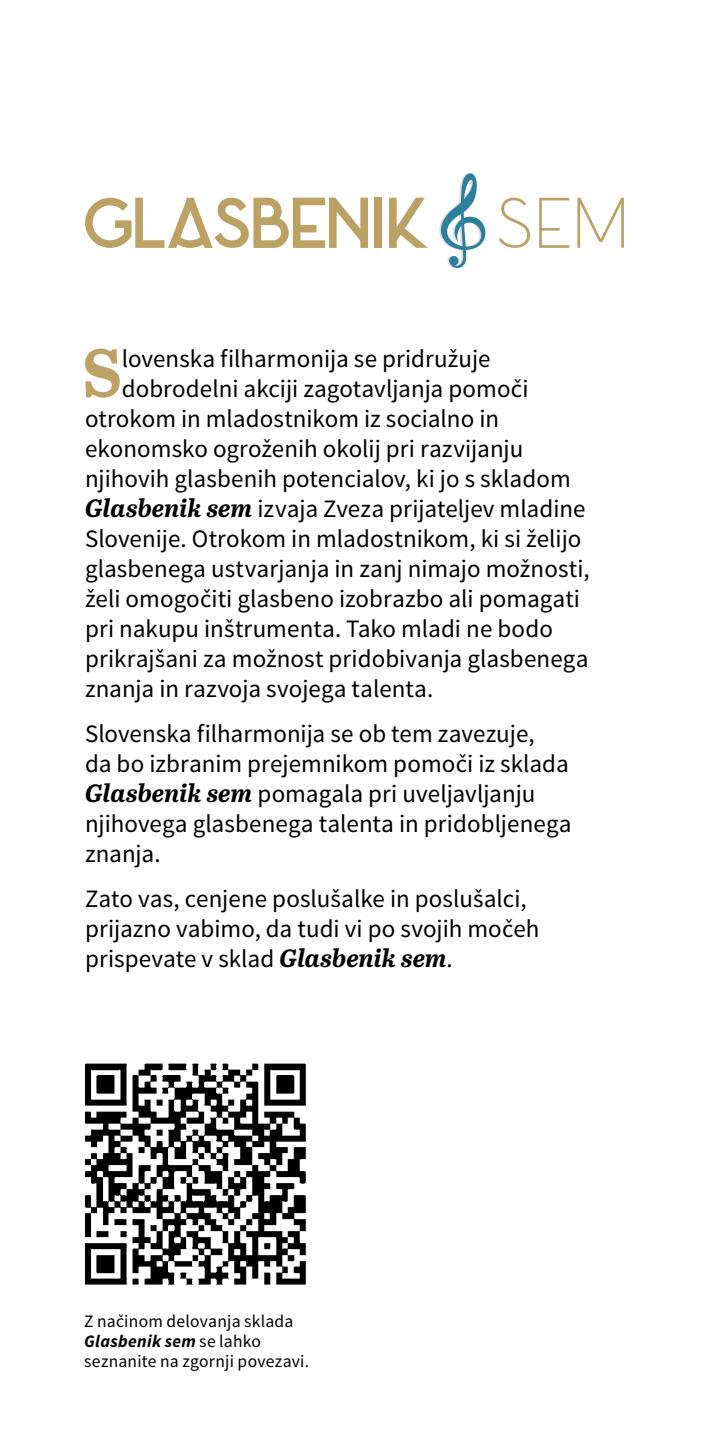
<style>
.page{position:relative;width:709px;height:1446px;background:#fff}
.page>*{position:absolute;margin:0;border:0;box-sizing:border-box;transform-origin:0 0}
.t1{font:700 67.75px "Abril Text";color:#bca267}
.t2{font:25px/30px "Source Sans Pro";color:#000}
.t3{font:17.5px "Source Sans Pro";letter-spacing:.015em;color:#000}
.t4{font:italic 17.5px "Source Sans Variable";letter-spacing:.02em;color:#000}
.s1{font-family:"Abril Text";font-weight:700;font-style:italic}
.s2{font-family:"Source Sans Pro";font-style:normal}
</style>
<div class="page">
<svg style="left:85px;top:198px;width:283px;height:50px"></svg>
<div style="left:374px;top:198px;width:8px;height:50px;background:#bca165"></div>
<svg style="left:389px;top:198px;width:39px;height:50px"></svg>
<svg style="left:499px;top:198px;width:31px;height:50px"></svg>
<svg style="left:539px;top:198px;width:30px;height:50px"></svg>
<svg style="left:577px;top:198px;width:47px;height:50px"></svg>
<svg style="left:439px;top:173px;width:47px;height:95px"></svg>
<img style="left:85px;top:1063px;width:221px;height:222px">
<h1 class="t1" style="left:82px;top:323px;width:41px">S</h1>
<p class="t2" style="left:122px;top:344px;width:370px">lovenska filharmonija se pridružuje</p>
<p class="t2" style="left:122px;top:374px;width:408px">dobrodelni akciji zagotavljanja pomoči</p>
<p class="t2" style="left:85px;top:404px;width:415px">otrokom in mladostnikom iz socialno in</p>
<p class="t2" style="left:85px;top:434px;width:440px">ekonomsko ogroženih okolij pri razvijanju</p>
<p class="t2" style="left:85px;top:464px;width:487px">njihovih glasbenih potencialov, ki jo s skladom</p>
<p class="t2" style="left:85px;top:494px;width:502px"><span class="s1">Glasbenik sem</span> izvaja Zveza prijateljev mladine</p>
<p class="t2" style="left:85px;top:524px;width:498px">Slovenije. Otrokom in mladostnikom, ki si želijo</p>
<p class="t2" style="left:85px;top:554px;width:506px">glasbenega ustvarjanja in zanj nimajo možnosti,</p>
<p class="t2" style="left:85px;top:584px;width:496px">želi omogočiti glasbeno izobrazbo ali pomagati</p>
<p class="t2" style="left:85px;top:614px;width:469px">pri nakupu inštrumenta. Tako mladi ne bodo</p>
<p class="t2" style="left:85px;top:644px;width:505px">prikrajšani za možnost pridobivanja glasbenega</p>
<p class="t2" style="left:85px;top:674px;width:350px">znanja in razvoja svojega talenta.</p>
<p class="t2" style="left:85px;top:719px;width:488px">Slovenska filharmonija se ob tem zavezuje,<br>da bo izbranim prejemnikom pomoči iz sklada <span class="s1">Glasbenik sem</span> pomagala pri uveljavljanju njihovega glasbenega talenta in pridobljenega znanja.</p>
<p class="t2" style="left:85px;top:884px;width:456px">Zato vas, cenjene poslušalke in poslušalci, prijazno vabimo, da tudi vi po svojih močeh prispevate v sklad <span class="s1">Glasbenik sem</span>.</p>
<p class="t3" style="left:84px;top:1310px;width:211px">Z načinom delovanja sklada</p>
<p class="t4" style="left:84px;top:1330px;width:178px">Glasbenik sem <span class="s2">se lahko</span></p>
<p class="t3" style="left:84px;top:1350px;width:226px">seznanite na zgornji povezavi.</p>
</div>
